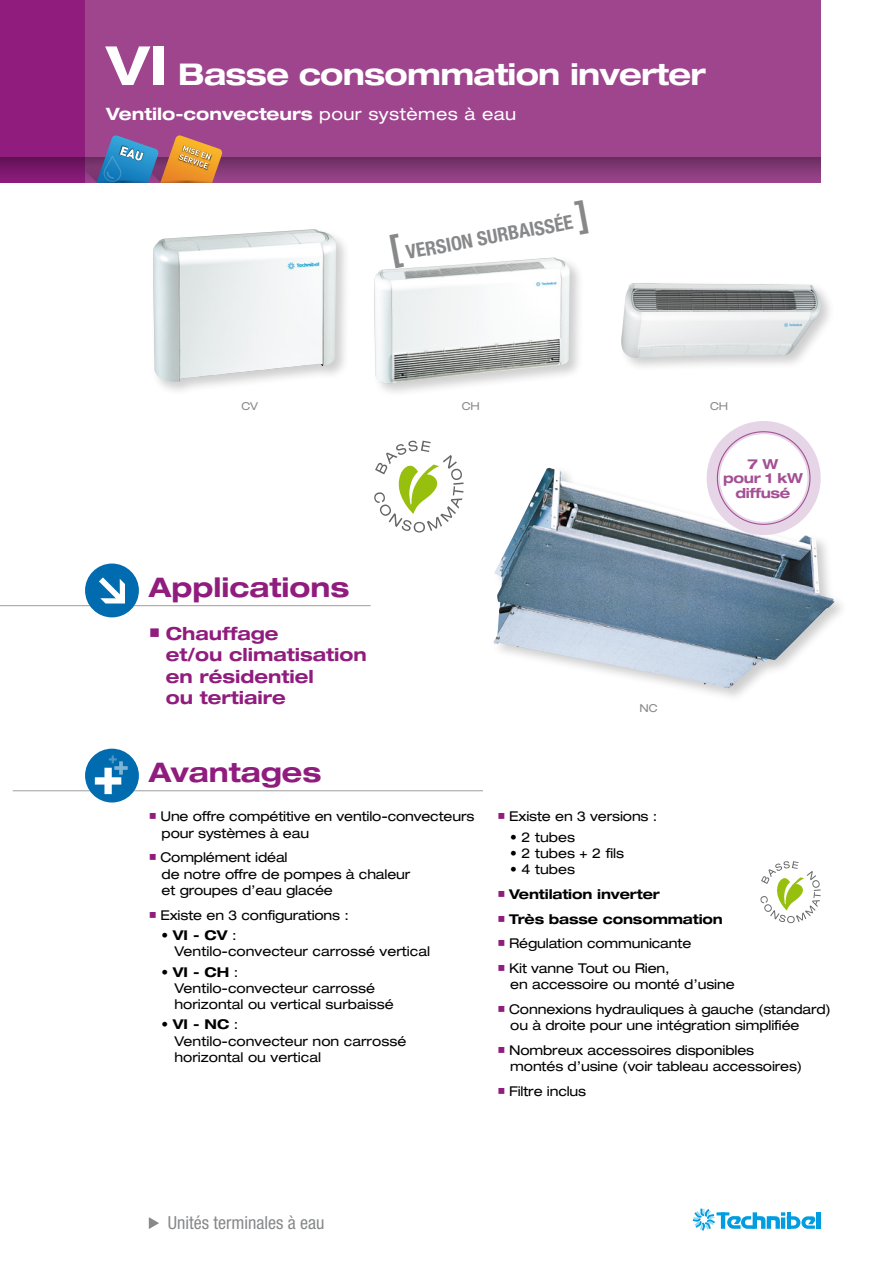
<style>
.page{position:relative;width:893px;height:1263px;background:#fff}
.page>*{position:absolute;margin:0;border:0;box-sizing:border-box;transform-origin:0 0}
.t1{font:700 expanded 30px "Helvetica Neue";letter-spacing:-.025em;color:#fff}
.t2{font:700 expanded 27px "Helvetica Neue";color:#901c7e}
.t3{font:700 condensed 19.5px "Helvetica Neue LT Std";color:#87888a}
.t4{font:700 expanded 18px/21.6px "Helvetica Neue";color:#901c7e}
.t5{font:condensed 18px "Helvetica Neue LT Std";color:#87888a}
.t6{font:700 expanded 17.1px "Helvetica Neue";color:#fff}
.t7{font:700 expanded 13.8px/14.4px "Helvetica Neue";letter-spacing:-.025em;color:#a35094;text-align:center}
.t8{font:expanded 13.5px/16.2px "Helvetica Neue";letter-spacing:-.01em;color:#000}
.t9{font:700 expanded 13.5px "Helvetica Neue";letter-spacing:-.01em;color:#000}
.t10{font:expanded 10.95px "Helvetica Neue";color:#87888a}
.s1{font-size:54px}
.s2{font-weight:400}
.s3{font-size:37.5px}
.s4{font-family:"Arial Unicode MS";font-weight:400;font-stretch:normal;font-size:19.5px}
.s5{font-family:"Arial Unicode MS";font-stretch:normal;color:#901c7e}
.s6{font-weight:700}
.s7{font-family:"Arial Unicode MS";font-weight:400;font-stretch:normal;color:#901c7e}
</style>
<div class="page">
<hr style="left:816px;top:1212px;width:4px;height:17px;background:#009ee0">
<svg style="left:693px;top:1208px;width:123px;height:23px"></svg>
<div style="left:0;top:0;width:821px;height:183px;background:#9e458e"></div>
<div style="left:0;top:0;width:85px;height:183px;background:#901c7e"></div>
<svg style="left:0;top:157px;width:821px;height:20px"></svg>
<svg style="left:149px;top:1217px;width:10px;height:12px"></svg>
<hr style="left:13px;top:790px;width:470px;height:1px;background:#9c9e9f">
<div style="left:85px;top:749px;width:54px;height:53px;background:#006baf;border-radius:50%"></div>
<svg style="left:95px;top:755px;width:33px;height:39px"></svg>
<div style="left:618px;top:280px;width:217px;height:93px;background:#000;opacity:.2"></div>
<img style="left:621px;top:286px;width:8px;height:63px">
<img style="left:493px;top:468px;width:342px;height:221px">
<hr style="left:0;top:605px;width:371px;height:1px;background:#9c9e9f">
<div style="left:85px;top:563px;width:54px;height:54px;background:#006baf;border-radius:50%"></div>
<svg style="left:99px;top:577px;width:26px;height:26px"></svg>
<div style="left:150px;top:226px;width:202px;height:170px;background:#000;opacity:.2"></div>
<img style="left:153px;top:229px;width:183px;height:152px">
<div style="left:371px;top:255px;width:214px;height:143px;background:#000;opacity:.2"></div>
<img style="left:374px;top:258px;width:196px;height:125px">
<img style="left:82px;top:135px;width:141px;height:48px">
<svg style="left:374px;top:440px;width:90px;height:93px"></svg>
<div style="left:707px;top:421px;width:114px;height:114px;border:13px solid #e6d5e7;border-radius:50%"></div>
<svg style="left:760px;top:861px;width:61px;height:62px"></svg>
<h1 class="t1" style="left:106px;top:55px;width:601px"><span class="s1">VI</span> Basse consommation inverter</h1>
<p class="t6" style="left:106px;top:103px;width:412px">Ventilo-convecteurs <span class="s2">pour systèmes à eau</span></p>
<h3 class="t3" style="left:388px;top:245px;width:204px;rotate:-11deg"><span class="s3">[</span> VERSION SURBAISSÉE <span class="s3">]</span></h3>
<p class="t10" style="left:241px;top:399px;width:18px">CV</p>
<p class="t10" style="left:462px;top:399px;width:20px">CH</p>
<p class="t10" style="left:710px;top:399px;width:20px">CH</p>
<p class="t7" style="left:723px;top:456px;width:81px">7 W<br>pour 1 kW diffusé</p>
<h2 class="t2" style="left:149px;top:570px;width:202px">Applications</h2>
<h3 class="t4" style="left:166px;top:622px;width:202px;text-indent:-17px"><span class="s4">■</span> Chauffage<br>et/ou climatisation en résidentiel<br>ou tertiaire</h3>
<h2 class="t2" style="left:149px;top:755px;width:174px">Avantages</h2>
<p class="t8" style="left:162px;top:808px;width:314px;text-indent:-13px"><span class="s5">■</span> Une offre compétitive en ventilo-convecteurs pour systèmes à eau</p>
<p class="t8" style="left:162px;top:849px;width:250px;text-indent:-13px"><span class="s5">■</span> Complément idéal<br>de notre offre de pompes à chaleur et groupes d’eau glacée</p>
<p class="t8" style="left:149px;top:906px;width:202px"><span class="s5">■</span> Existe en 3 configurations :</p>
<p class="t8" style="left:174px;top:927px;width:257px;text-indent:-13px">• <span class="s6">VI - CV</span> :<br>Ventilo-convecteur carrossé vertical</p>
<p class="t8" style="left:174px;top:963px;width:221px;text-indent:-13px">• <span class="s6">VI - CH</span> :<br>Ventilo-convecteur carrossé horizontal ou vertical surbaissé</p>
<p class="t8" style="left:174px;top:1016px;width:234px;text-indent:-13px">• <span class="s6">VI - NC</span> :<br>Ventilo-convecteur non carrossé horizontal ou vertical</p>
<p class="t10" style="left:640px;top:702px;width:20px">NC</p>
<p class="t8" style="left:497px;top:808px;width:161px"><span class="s5">■</span> Existe en 3 versions :</p>
<p class="t8" style="left:510px;top:829px;width:66px">• 2 tubes</p>
<p class="t8" style="left:510px;top:845px;width:115px">• 2 tubes + 2 fils</p>
<p class="t8" style="left:510px;top:861px;width:66px">• 4 tubes</p>
<p class="t9" style="left:497px;top:886px;width:164px"><span class="s7">■</span> Ventilation inverter</p>
<p class="t9" style="left:497px;top:910px;width:227px"><span class="s7">■</span> Très basse consommation</p>
<p class="t8" style="left:497px;top:935px;width:195px"><span class="s5">■</span> Régulation communicante</p>
<p class="t8" style="left:510px;top:960px;width:226px;text-indent:-13px"><span class="s5">■</span> Kit vanne Tout ou Rien,<br>en accessoire ou monté d’usine</p>
<p class="t8" style="left:510px;top:1001px;width:322px;text-indent:-13px"><span class="s5">■</span> Connexions hydrauliques à gauche (standard) ou à droite pour une intégration simplifiée</p>
<p class="t8" style="left:510px;top:1042px;width:294px;text-indent:-13px"><span class="s5">■</span> Nombreux accessoires disponibles montés d’usine (voir tableau accessoires)</p>
<p class="t8" style="left:497px;top:1083px;width:90px"><span class="s5">■</span> Filtre inclus</p>
<h3 class="t5" style="left:168px;top:1212px;width:158px">Unités terminales à eau</h3>
</div>
